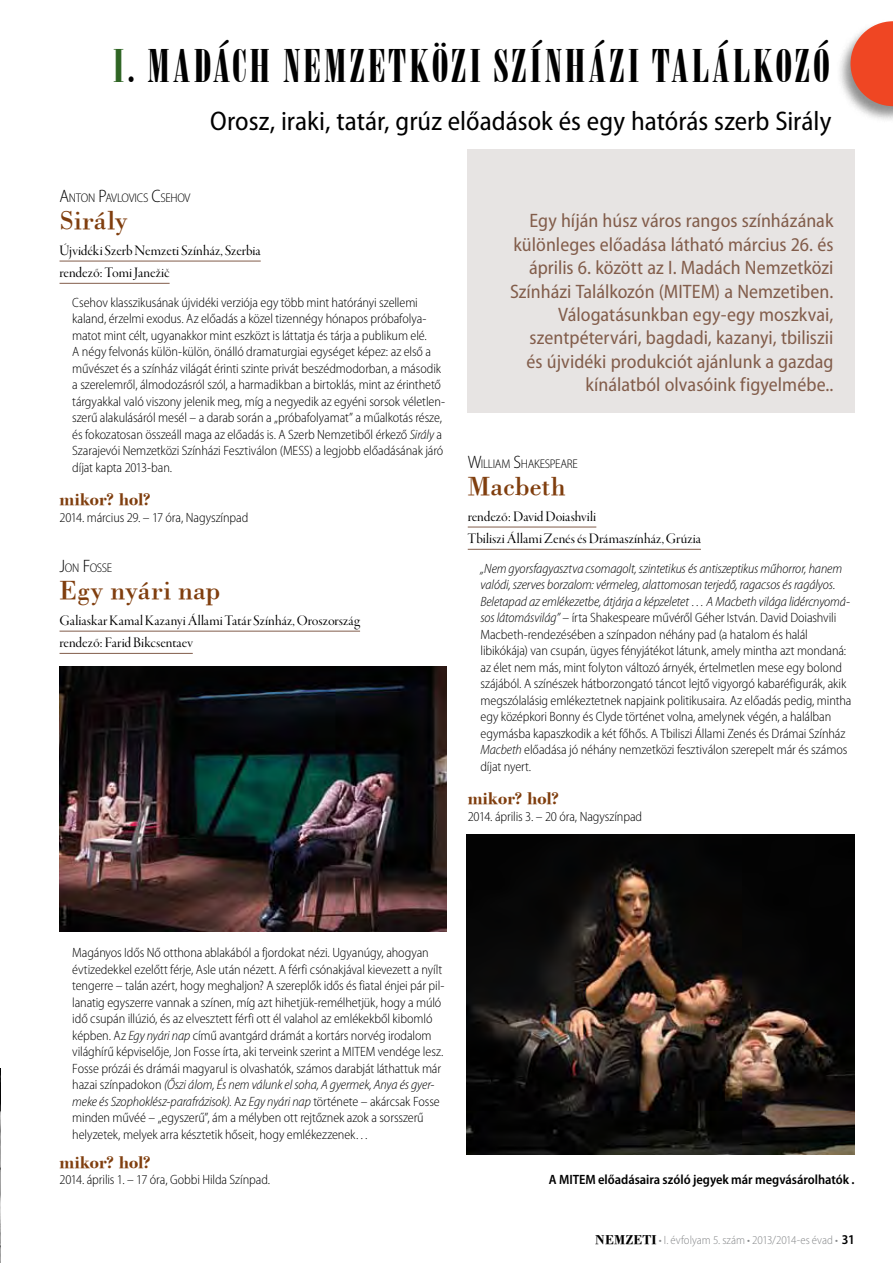
<style>
.page{position:relative;width:893px;height:1263px;background:#fff}
.page>*{position:absolute;margin:0;border:0;box-sizing:border-box;transform-origin:0 0}
.t1{font:45px "Bodoni Po Cm PFL";letter-spacing:.03em;color:#000}
.t2{font:semi-condensed 27px "Myriad Pro";color:#000}
.t3{font:27px "Bodoni PFL";letter-spacing:.005em;color:#803e0e}
.t4{font:semi-condensed 19.5px/23.4px "Myriad Pro";color:#825d4b;text-align:right}
.t5{font:700 18px "Bodoni PFL";letter-spacing:.005em;color:#803e0e}
.t6{font:15px/22.2px "Garamond Premr Pro Disp";color:#000}
.t7{font:300 semi-condensed 13.5px/16.5px "Myriad Pro";letter-spacing:-.01em;color:#000}
.t8{font:600 semi-condensed 13.5px "Myriad Pro";letter-spacing:-.005em;color:#000}
.t9{font:300 semi-condensed 12.6px "Myriad Pro";letter-spacing:-.03em;color:#000}
.t10{font:300 semi-condensed 12px "Myriad Pro";letter-spacing:-.005em;color:#86888a}
.s1{color:#2f6524}
.s2{font-size:18px}
.s3{font-style:italic}
.s4{font-family:"Bodoni PFL";font-weight:700;font-stretch:normal;font-size:13.5px;color:#000}
.s5{font-weight:600;font-size:13.5px;color:#000}
</style>
<div class="page">
<hr style="left:60px;top:261px;width:201px;height:1px;background:#825d4b">
<hr style="left:60px;top:283px;width:110px;height:1px;background:#825d4b">
<hr style="left:60px;top:631px;width:300px;height:1px;background:#825d4b">
<hr style="left:60px;top:653px;width:133px;height:1px;background:#825d4b">
<hr style="left:468px;top:527px;width:128px;height:1px;background:#825d4b">
<hr style="left:468px;top:549px;width:233px;height:1px;background:#825d4b">
<img style="left:59px;top:666px;width:388px;height:266px">
<img style="left:0;top:1069px;width:1px;height:194px">
<div style="left:467px;top:149px;width:388px;height:263px;background:#e7e4e3"></div>
<div style="left:835px;top:19px;width:58px;height:104px;background:#000;opacity:.44"></div>
<svg style="left:850px;top:21px;width:43px;height:85px;background:#e8654a"></svg>
<img style="left:467px;top:834px;width:388px;height:320px">
<h1 class="t1" style="left:113px;top:40px;width:720px"><span class="s1">I</span>. MADÁCH NEMZETKÖZI SZÍNHÁZI TALÁLKOZÓ</h1>
<h2 class="t2" style="left:210px;top:106px;width:623px">Orosz, iraki, tatár, grúz előadások és egy hatórás szerb Sirály</h2>
<p class="t9" style="left:60px;top:191px;width:132px"><span class="s2">A</span>NTON <span class="s2">P</span>AVLOVICS <span class="s2">C</span>SEHOV</p>
<h2 class="t3" style="left:60px;top:203px;width:70px">Sirály</h2>
<p class="t6" style="left:60px;top:240px;width:203px">Újvidéki Szerb Nemzeti Színház, Szerbia rendező: Tomi Janežič</p>
<p class="t7" style="left:72px;top:294px;width:374px">Csehov klasszikusának újvidéki verziója egy több mint hatórányi szellemi kaland, érzelmi exodus. Az előadás a közel tizennégy hónapos próbafolya&shy;matot mint célt, ugyanakkor mint eszközt is láttatja és tárja a publikum elé.<br>A négy felvonás külön-külön, önálló dramaturgiai egységet képez: az első a művészet és a színház világát érinti szinte privát beszédmodorban, a második a szerelemről, álmodozásról szól, a harmadikban a birtoklás, mint az érinthető tárgyakkal való viszony jelenik meg, míg a negyedik az egyéni sorsok véletlen&shy;szerű alakulásáról mesél – a darab során a „próbafolyamat” a műalkotás része, és fokozatosan összeáll maga az előadás is. A Szerb Nemzetiből érkező <span class="s3">Sirály</span> a Szarajevói Nemzetközi Színházi Fesztiválon (MESS) a legjobb előadásának járó díjat kapta 2013-ban.</p>
<h3 class="t5" style="left:60px;top:488px;width:93px">mikor? hol?</h3>
<p class="t7" style="left:60px;top:509px;width:190px">2014. március 29. – 17 óra, Nagyszínpad</p>
<p class="t9" style="left:60px;top:561px;width:53px"><span class="s2">J</span>ON <span class="s2">F</span>OSSE</p>
<h2 class="t3" style="left:60px;top:573px;width:162px">Egy nyári nap</h2>
<p class="t6" style="left:60px;top:610px;width:302px">Galiaskar Kamal Kazanyi Állami Tatár Színház, Oroszország rendező: Farid Bikcsentaev</p>
<p class="t4" style="left:510px;top:210px;width:325px">Egy híján húsz város rangos színházának különleges előadása látható március 26. és április 6. között az I. Madách Nemzetközi Színházi Találkozón (MITEM) a Nemzetiben.<br>Válogatásunkban egy-egy moszkvai, szentpétervári, bagdadi, kazanyi, tbiliszii és újvidéki produkciót ajánlunk a gazdag kínálatból olvasóink figyelmébe..</p>
<p class="t9" style="left:468px;top:456px;width:110px"><span class="s2">W</span>ILLIAM <span class="s2">S</span>HAKESPEARE</p>
<h2 class="t3" style="left:468px;top:469px;width:99px">Macbeth</h2>
<p class="t6" style="left:468px;top:506px;width:235px">rendező: David Doiashvili<br>Tbiliszi Állami Zenés és Drámaszínház, Grúzia</p>
<p class="t7" style="left:480px;top:560px;width:372px"><span class="s3">„Nem gyorsfagyasztva csomagolt, szintetikus és antiszeptikus műhorror, hanem valódi, szerves borzalom: vérmeleg, alattomosan terjedő, ragacsos és ragályos.<br>Beletapad az emlékezetbe, átjárja a képzeletet … A Macbeth világa lidércnyomá&shy;sos látomásvilág”</span> – írta Shakespeare művéről Géher István. David Doiashvili Macbeth-rendezésében a színpadon néhány pad (a hatalom és halál libikókája) van csupán, ügyes fényjátékot látunk, amely mintha azt mondaná: az élet nem más, mint folyton változó árnyék, értelmetlen mese egy bolond szájából. A színészek hátborzongató táncot lejtő vigyorgó kabaréfigurák, akik megszólalásig emlékeztetnek napjaink politikusaira. Az előadás pedig, mintha egy középkori Bonny és Clyde történet volna, amelynek végén, a halálban egymásba kapaszkodik a két főhős. A Tbiliszi Állami Zenés és Drámai Színház <span class="s3">Macbeth</span> előadása jó néhány nemzetközi fesztiválon szerepelt már és számos díjat nyert.</p>
<h3 class="t5" style="left:468px;top:787px;width:93px">mikor? hol?</h3>
<p class="t7" style="left:468px;top:808px;width:176px">2014. április 3. – 20 óra, Nagyszínpad</p>
<p class="t7" style="left:72px;top:945px;width:374px">Magányos Idős Nő otthona ablakából a fjordokat nézi. Ugyanúgy, ahogyan évtizedekkel ezelőtt férje, Asle után nézett. A férfi csónakjával kievezett a nyílt tengerre – talán azért, hogy meghaljon? A szereplők idős és fiatal énjei pár pil&shy;lanatig egyszerre vannak a színen, míg azt hihetjük-remélhetjük, hogy a múló idő csupán illúzió, és az elvesztett férfi ott él valahol az emlékekből kibomló képben. Az <span class="s3">Egy nyári nap</span> című avantgárd drámát a kortárs norvég irodalom világhírű képviselője, Jon Fosse írta, aki terveink szerint a MITEM vendége lesz.<br>Fosse prózái és drámái magyarul is olvashatók, számos darabját láthattuk már hazai színpadokon <span class="s3">(Őszi álom, És nem válunk el soha, A gyermek, Anya és gyer&shy;meke és Szophoklész-parafrázisok)</span>. Az <span class="s3">Egy nyári nap</span> története – akárcsak Fosse minden művéé – „egyszerű”, ám a mélyben ott rejtőznek azok a sorsszerű helyzetek, melyek arra késztetik hőseit, hogy emlékezzenek…</p>
<h3 class="t5" style="left:60px;top:1151px;width:93px">mikor? hol?</h3>
<p class="t7" style="left:60px;top:1172px;width:212px">2014. április 1. – 17 óra, Gobbi Hilda Színpad.</p>
<p class="t8" style="left:549px;top:1172px;width:307px">A MITEM előadásaira szóló jegyek már megvásárolhatók .</p>
<p class="t10" style="left:595px;top:1233px;width:261px"><span class="s4">NEMZETI</span> • I. évfolyam 5. szám • 2013/2014-es évad • <span class="s5">31</span></p>
</div>
